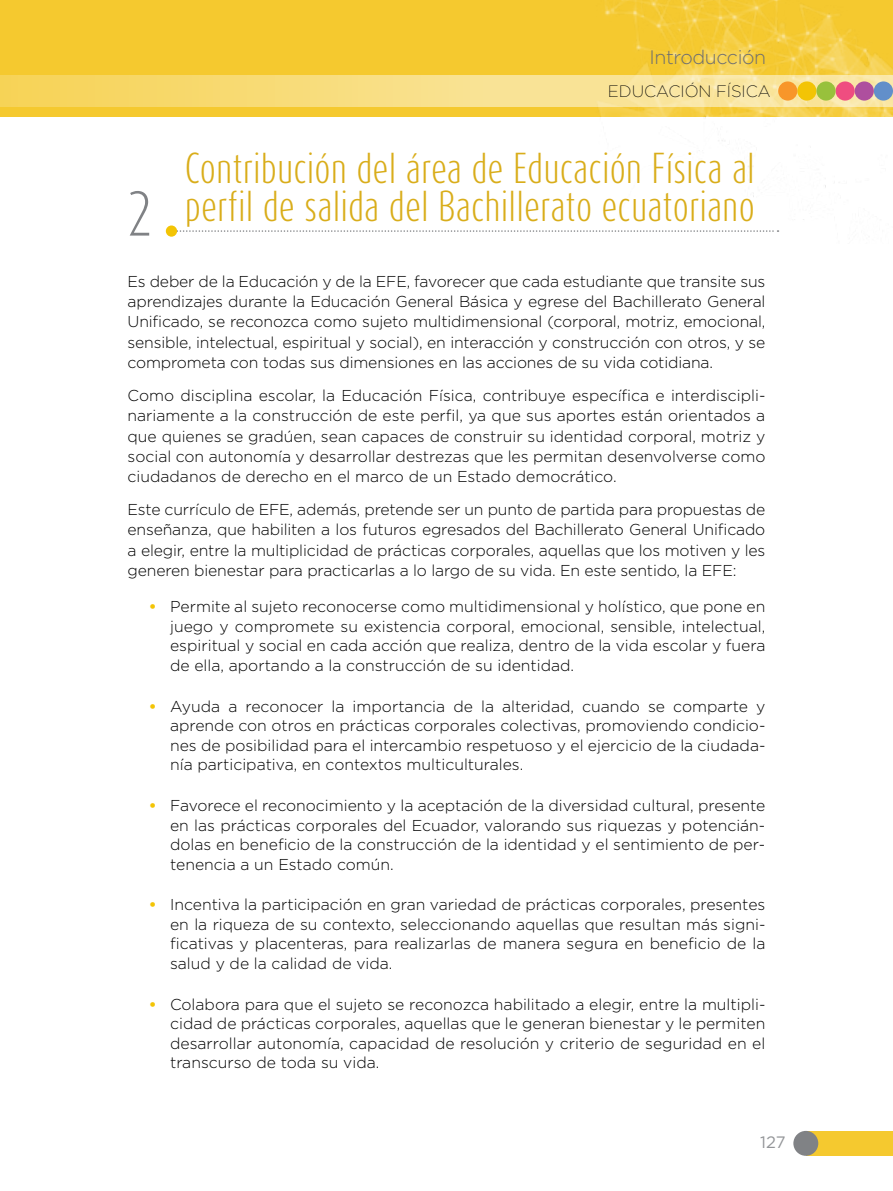
<style>
.page{position:relative;width:893px;height:1191px;background:#fff}
.page>*{position:absolute;margin:0;border:0;box-sizing:border-box;transform-origin:0 0}
.t1{font:300 52.5px "Dax Compact";color:#808285}
.t2{font:300 36px/37.5px "Dax Compact";color:#d9ad1a}
.t3{font:300 19.5px "Gotham";letter-spacing:-.02em;color:#6d6e71}
.t4{font:200 16.5px "Gotham";color:#000}
.t5{font:16.5px "Gotham";color:#939598}
.t6{font:300 15.75px/19.5px "Gotham";color:#000;text-align:justify}
.s1{font-weight:700;color:#f3c405}
</style>
<div class="page">
<div style="left:0;top:0;width:893px;height:117px;background:#f5c92f"></div>
<img style="left:598px;top:0;width:295px;height:232px">
<svg style="left:0;top:75px;width:893px;height:32px"></svg>
<div style="left:874px;top:81px;width:19px;height:20px;background:#628fca;border-radius:50%"></div>
<div style="left:797px;top:81px;width:19px;height:20px;background:#f3c405;border-radius:50%"></div>
<div style="left:836px;top:81px;width:19px;height:20px;background:#ef4d80;border-radius:50%"></div>
<div style="left:855px;top:81px;width:19px;height:20px;background:#ae4f9e;border-radius:50%"></div>
<div style="left:778px;top:81px;width:19px;height:20px;background:#f8962a;border-radius:50%"></div>
<div style="left:816px;top:81px;width:20px;height:20px;background:#98c13c;border-radius:50%"></div>
<div style="left:806px;top:1130px;width:87px;height:25px;background:#f5c92f"></div>
<div style="left:793px;top:1130px;width:25px;height:25px;background:#808285;border-radius:50%"></div>
<svg style="left:177px;top:230px;width:601px;height:2px"></svg>
<div style="left:166px;top:225px;width:11px;height:12px;background:#f3c405;border-radius:50%"></div>
<p class="t3" style="left:649px;top:45px;width:118px">Introducción</p>
<h1 class="t1" style="left:128px;top:180px;width:27px">2</h1>
<p class="t4" style="left:608px;top:81px;width:164px">EDUCACIÓN FÍSICA</p>
<h2 class="t2" style="left:185px;top:149px;width:571px">Contribución del área de Educación Física al perfil de salida del Bachillerato ecuatoriano</h2>
<p class="t6" style="left:128px;top:271px;width:639px;line-height:20.2px">Es deber de la Educación y de la EFE, favorecer que cada estudiante que transite sus aprendizajes durante la Educación General Básica y egrese del Bachillerato General Unificado, se reconozca como sujeto multidimensional (corporal, motriz, emocional, sensible, intelectual, espiritual y social), en interacción y construcción con otros, y se comprometa con todas sus dimensiones en las acciones de su vida cotidiana.</p>
<p class="t6" style="left:128px;top:385px;width:639px;line-height:20.2px">Como disciplina escolar, la Educación Física, contribuye específica e interdiscipli&shy;nariamente a la construcción de este perfil, ya que sus aportes están orientados a que quienes se gradúen, sean capaces de construir su identidad corporal, motriz y social con autonomía y desarrollar destrezas que les permitan desenvolverse como ciudadanos de derecho en el marco de un Estado democrático.</p>
<p class="t6" style="left:128px;top:499px;width:639px;line-height:20.2px">Este currículo de EFE, además, pretende ser un punto de partida para propuestas de enseñanza, que habiliten a los futuros egresados del Bachillerato General Unificado a elegir, entre la multiplicidad de prácticas corporales, aquellas que los motiven y les generen bienestar para practicarlas a lo largo de su vida. En este sentido, la EFE:</p>
<p class="t6" style="left:170px;top:596px;width:597px;text-indent:-21px"><span class="s1">•</span> Permite al sujeto reconocerse como multidimensional y holístico, que pone en juego y compromete su existencia corporal, emocional, sensible, intelectual, espiritual y social en cada acción que realiza, dentro de la vida escolar y fuera de ella, aportando a la construcción de su identidad.</p>
<p class="t6" style="left:170px;top:696px;width:597px;text-indent:-21px"><span class="s1">•</span> Ayuda a reconocer la importancia de la alteridad, cuando se comparte y aprende con otros en prácticas corporales colectivas, promoviendo condicio&shy;nes de posibilidad para el intercambio respetuoso y el ejercicio de la ciudada&shy;nía participativa, en contextos multiculturales.</p>
<p class="t6" style="left:170px;top:795px;width:597px;text-indent:-21px"><span class="s1">•</span> Favorece el reconocimiento y la aceptación de la diversidad cultural, presente en las prácticas corporales del Ecuador, valorando sus riquezas y potencián&shy;dolas en beneficio de la construcción de la identidad y el sentimiento de per&shy;tenencia a un Estado común.</p>
<p class="t6" style="left:170px;top:894px;width:597px;text-indent:-21px"><span class="s1">•</span> Incentiva la participación en gran variedad de prácticas corporales, presentes en la riqueza de su contexto, seleccionando aquellas que resultan más signi&shy;ficativas y placenteras, para realizarlas de manera segura en beneficio de la salud y de la calidad de vida.</p>
<p class="t6" style="left:170px;top:993px;width:597px;text-indent:-21px"><span class="s1">•</span> Colabora para que el sujeto se reconozca habilitado a elegir, entre la multipli&shy;cidad de prácticas corporales, aquellas que le generan bienestar y le permiten desarrollar autonomía, capacidad de resolución y criterio de seguridad en el transcurso de toda su vida.</p>
<p class="t5" style="left:760px;top:1131px;width:27px">127</p>
</div>
